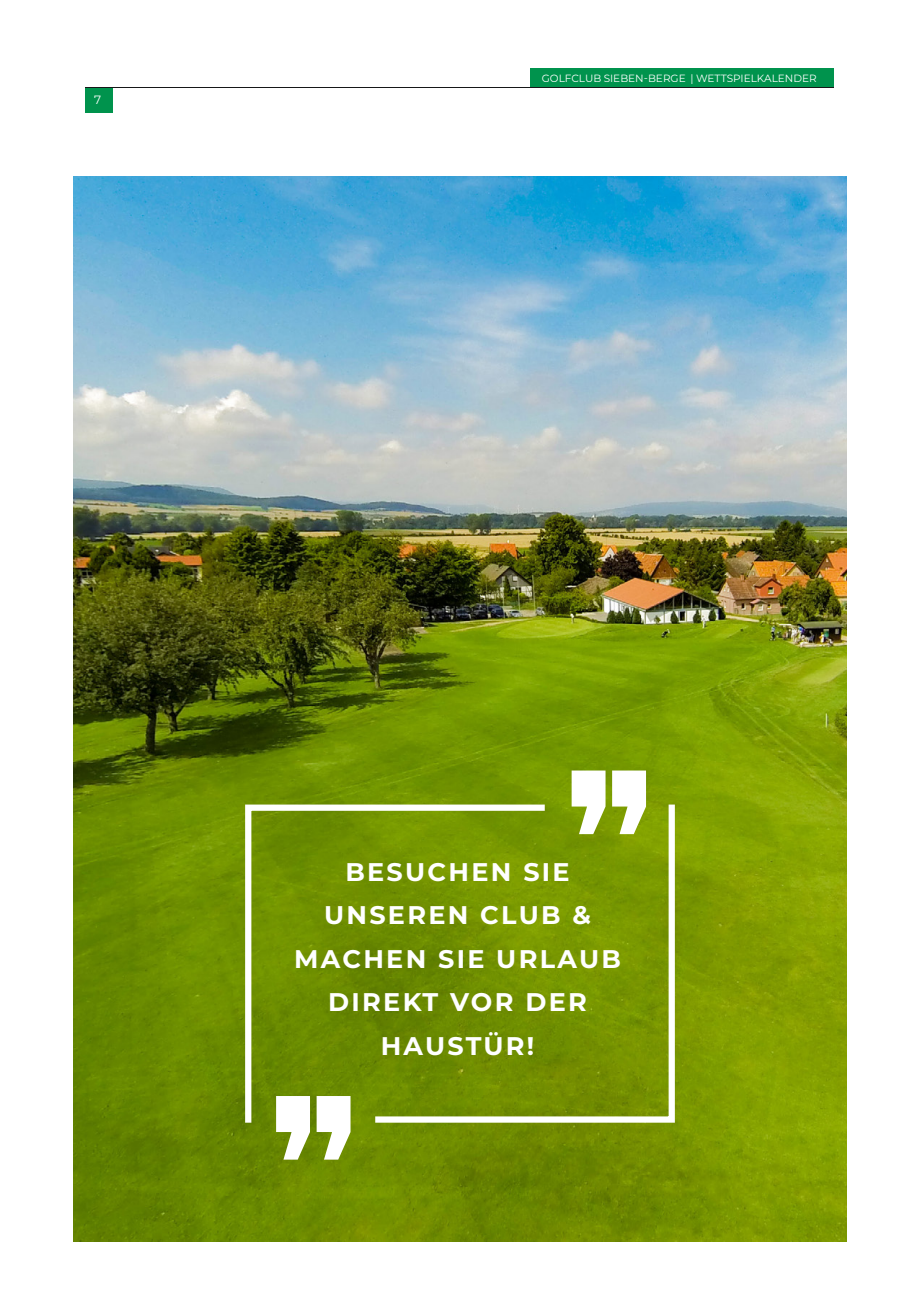
<style>
.page{position:relative;width:919px;height:1310px;background:#fff}
.page>*{position:absolute;margin:0;border:0;box-sizing:border-box;transform-origin:0 0}
.t1{font:700 25.5px/43.5px "Montserrat";letter-spacing:.09em;color:#fff;text-align:center}
.t2{font:12px "Montserrat";color:#fff}
.t3{font:10.5px "Montserrat";color:#fff}
</style>
<div class="page">
<div style="left:530px;top:69px;width:303px;height:18px;background:#00934d"></div>
<div style="left:85px;top:87px;width:27px;height:26px;background:#00934d"></div>
<hr style="left:85px;top:87px;width:748px;height:1px;background:#161718">
<img style="left:74px;top:176px;width:772px;height:1065px">
<svg style="left:369px;top:798px;width:309px;height:327px;background:#809c12"></svg>
<svg style="left:242px;top:801px;width:309px;height:328px;background:#76940d"></svg>
<svg style="left:571px;top:770px;width:34px;height:64px"></svg>
<svg style="left:276px;top:1096px;width:34px;height:63px"></svg>
<svg style="left:612px;top:770px;width:34px;height:64px"></svg>
<svg style="left:316px;top:1096px;width:34px;height:63px"></svg>
<p class="t2" style="left:94px;top:92px;width:9px">7</p>
<p class="t3" style="left:541px;top:71px;width:276px">GOLFCLUB SIEBEN-BERGE | WETTSPIELKALENDER</p>
<p class="t1" style="left:294px;top:848px;width:328px">BESUCHEN SIE<br>UNSEREN CLUB &amp;<br>MACHEN SIE URLAUB<br>DIREKT VOR DER<br>HAUSTÜR!</p>
</div>
